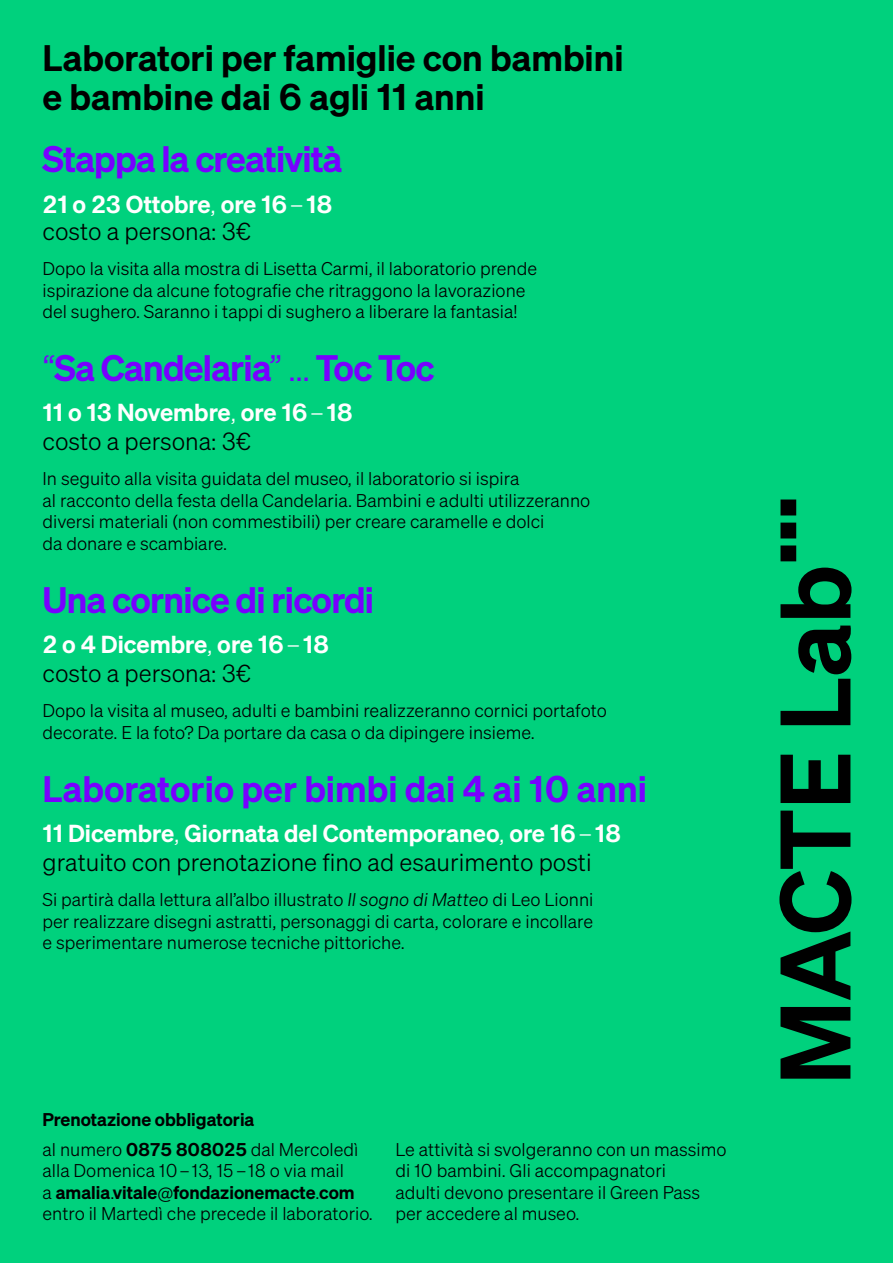
<style>
.page{position:relative;width:893px;height:1263px;background:#00d17d}
.page>*{position:absolute;margin:0;border:0;box-sizing:border-box;transform-origin:0 0}
.t1{font:600 97.35px "MACTE Grot";color:#000}
.t2{font:600 36px "MACTE Grot";letter-spacing:-.02em;color:#7800ff}
.t3{font:600 36px/39px "MACTE Grot";color:#000}
.t4{font:600 36px "MACTE Grot";color:#7800ff}
.t5{font:600 24px "MACTE Grot";color:#fff}
.t6{font:300 24px "MACTE Grot";color:#000}
.t7{font:300 18px/21.6px "MACTE Grot";color:#000}
.t8{font:600 18px/29.7px "MACTE Grot";color:#000}
.s1{font-style:italic}
.s2{font-weight:300}
.s3{font-weight:600}
</style>
<div class="page">
<h2 class="t3" style="left:43px;top:37px;width:583px">Laboratori per famiglie con bambini e bambine dai 6 agli 11 anni</h2>
<h2 class="t2" style="left:43px;top:137px;width:302px">Stappa la creatività</h2>
<h3 class="t5" style="left:43px;top:189px;width:292px">21 o 23 Ottobre, ore 16 – 18</h3>
<h3 class="t6" style="left:43px;top:217px;width:210px">costo a persona: 3€</h3>
<p class="t7" style="left:43px;top:257px;width:496px">Dopo la visita alla mostra di Lisetta Carmi, il laboratorio prende ispirazione da alcune fotografie che ritraggono la lavorazione del sughero. Saranno i tappi di sughero a liberare la fantasia!</p>
<h2 class="t2" style="left:43px;top:345px;width:393px">“Sa Candelaria” … Toc Toc</h2>
<h3 class="t5" style="left:43px;top:398px;width:312px">11 o 13 Novembre, ore 16 – 18</h3>
<h3 class="t6" style="left:43px;top:428px;width:210px">costo a persona: 3€</h3>
<p class="t7" style="left:43px;top:468px;width:549px">In seguito alla visita guidata del museo, il laboratorio si ispira<br>al racconto della festa della Candelaria. Bambini e adulti utilizzeranno diversi materiali (non commestibili) per creare caramelle e dolci<br>da donare e scambiare.</p>
<h2 class="t2" style="left:43px;top:577px;width:333px">Una cornice di ricordi</h2>
<h3 class="t5" style="left:43px;top:630px;width:288px">2 o 4 Dicembre, ore 16 – 18</h3>
<h3 class="t6" style="left:43px;top:660px;width:210px">costo a persona: 3€</h3>
<p class="t7" style="left:43px;top:700px;width:566px">Dopo la visita al museo, adulti e bambini realizzeranno cornici portafoto decorate. E la foto? Da portare da casa o da dipingere insieme.</p>
<h2 class="t4" style="left:43px;top:766px;width:606px">Laboratorio per bimbi dai 4 ai 10 anni</h2>
<h3 class="t5" style="left:43px;top:818px;width:580px">11 Dicembre, Giornata del Contemporaneo, ore 16 – 18</h3>
<h3 class="t6" style="left:43px;top:848px;width:551px">gratuito con prenotazione fino ad esaurimento posti</h3>
<p class="t7" style="left:43px;top:888px;width:552px;text-align:justify">Si partirà dalla lettura all’albo illustrato <span class="s1">Il sogno di Matteo</span> di Leo Lionni per realizzare disegni astratti, personaggi di carta, colorare e incollare e sperimentare numerose tecniche pittoriche.</p>
<p class="t8" style="left:43px;top:1104px;width:317px">Prenotazione obbligatoria<br><span class="s2">al numero</span> 0875 808025 <span class="s2">dal Mercoledì</span></p>
<p class="t7" style="left:43px;top:1160px;width:332px">alla Domenica 10 – 13, 15 – 18 o via mail<br>a <span class="s3">amalia.vitale@fondazionemacte.com </span>entro il Martedì che precede il laboratorio.</p>
<p class="t7" style="left:395px;top:1138px;width:333px">Le attività si svolgeranno con un massimo di 10 bambini. Gli accompagnatori<br>adulti devono presentare il Green Pass per accedere al museo.</p>
<h1 class="t1" style="left:754px;top:1085px;width:521px;rotate:-90deg">MACTE Lab</h1>
</div>
